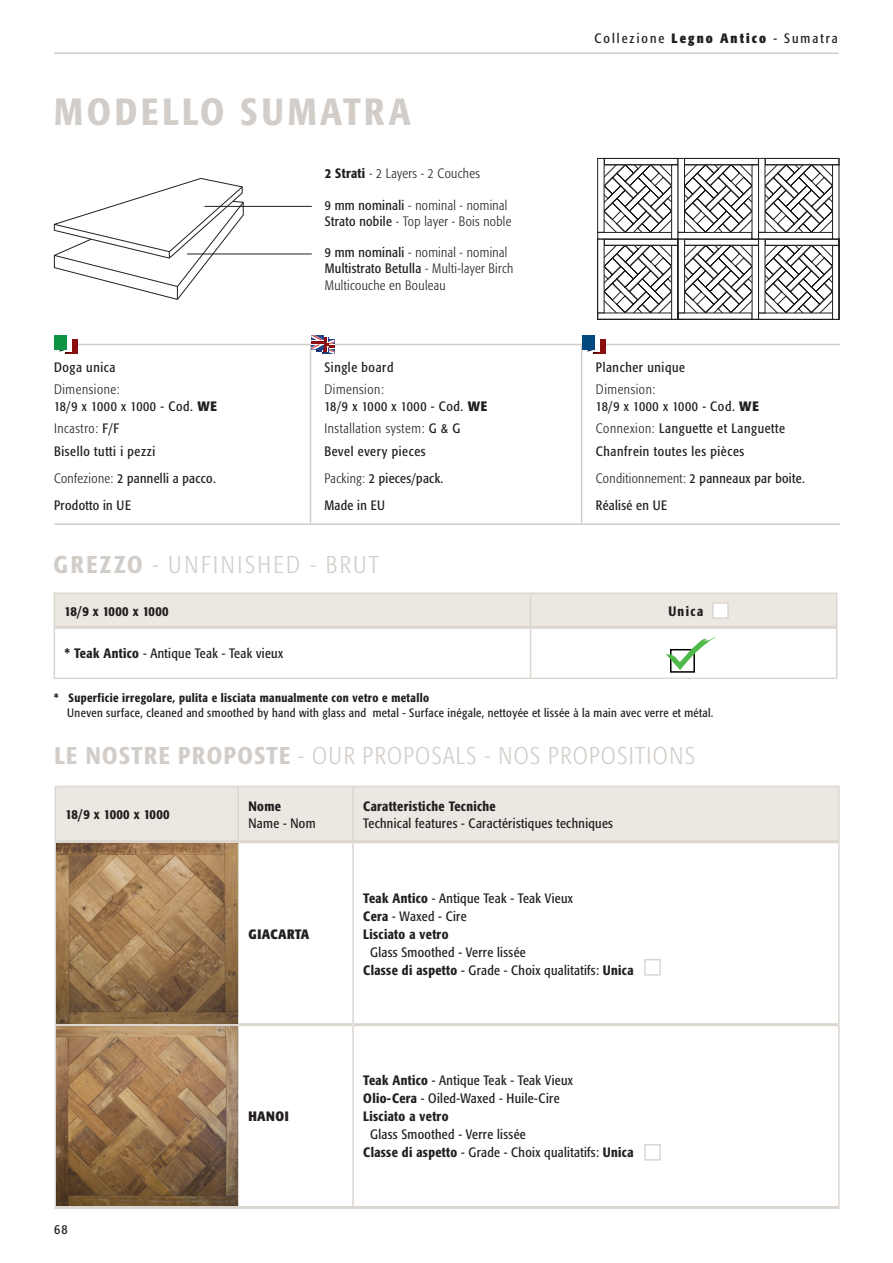
<style>
.page{position:relative;width:893px;height:1263px;background:#fff}
.page>*{position:absolute;margin:0;border:0;box-sizing:border-box;transform-origin:0 0}
.t1{font:500 condensed 37.5px "Formata";letter-spacing:.1em;color:#d2cdc8}
.t2{font:300 condensed 24px "Formata";letter-spacing:.06em;color:#d2cdc8}
.t3{font:300 condensed 24px "Formata";letter-spacing:.11em;color:#d2cdc8}
.t4{font:condensed 13.5px/18px "Formata";letter-spacing:.025em;color:#231f20}
.t5{font:condensed 13.5px/16.5px "Formata";letter-spacing:.045em;color:#231f20}
.t6{font:300 condensed 13.5px/16.2px "Formata";letter-spacing:.025em;color:#231f20}
.t7{font:500 condensed 13.5px "Formata";letter-spacing:.025em;color:#231f20}
.t8{font:300 condensed 13.5px/22.5px "Formata";letter-spacing:.045em;color:#231f20}
.t9{font:condensed 13.5px "Formata";letter-spacing:.15em;color:#231f20}
.t10{font:700 condensed 13.5px "Formata";letter-spacing:.025em;color:#231f20}
.t11{font:condensed 12px "Formata";letter-spacing:.03em;color:#231f20}
.t12{font:500 condensed 12px "Formata";letter-spacing:.03em;color:#231f20}
.s1{font-weight:500}
.s2{font-weight:300}
.s3{font-weight:700}
.s4{font-weight:400}
</style>
<div class="page">
<hr style="left:54px;top:53px;width:785px;height:1px;background:#d2cdc8">
<div style="left:55px;top:786px;width:183px;height:56px;background:#ede7e1"></div>
<div style="left:238px;top:786px;width:115px;height:56px;background:#ede7e1"></div>
<div style="left:353px;top:786px;width:486px;height:56px;background:#ede7e1"></div>
<hr style="left:55px;top:787px;width:1px;height:53px;background:#dcd6d0">
<hr style="left:55px;top:843px;width:1px;height:182px;background:#dcd6d0">
<hr style="left:55px;top:1025px;width:1px;height:181px;background:#dcd6d0">
<hr style="left:237px;top:843px;width:2px;height:182px;background:#dcd6d0">
<hr style="left:237px;top:1025px;width:2px;height:181px;background:#dcd6d0">
<hr style="left:352px;top:843px;width:2px;height:182px;background:#dcd6d0">
<hr style="left:352px;top:1025px;width:2px;height:181px;background:#dcd6d0">
<hr style="left:237px;top:787px;width:2px;height:53px;background:#dcd6d0">
<hr style="left:352px;top:787px;width:2px;height:53px;background:#dcd6d0">
<hr style="left:838px;top:787px;width:2px;height:53px;background:#dcd6d0">
<hr style="left:838px;top:843px;width:2px;height:182px;background:#dcd6d0">
<hr style="left:838px;top:1025px;width:2px;height:181px;background:#dcd6d0">
<hr style="left:55px;top:840px;width:183px;height:3px;background:#dcd6d0">
<hr style="left:56px;top:1023px;width:181px;height:3px;background:#dcd6d0">
<hr style="left:238px;top:840px;width:115px;height:3px;background:#dcd6d0">
<hr style="left:239px;top:1023px;width:113px;height:3px;background:#dcd6d0">
<hr style="left:353px;top:840px;width:487px;height:3px;background:#dcd6d0">
<hr style="left:354px;top:1023px;width:484px;height:3px;background:#dcd6d0">
<hr style="left:55px;top:1206px;width:183px;height:3px;background:#dcd6d0">
<hr style="left:238px;top:1206px;width:115px;height:3px;background:#dcd6d0">
<hr style="left:353px;top:1206px;width:487px;height:3px;background:#dcd6d0">
<hr style="left:55px;top:786px;width:182px;height:1px;background:#dcd6d0">
<hr style="left:237px;top:786px;width:117px;height:1px;background:#dcd6d0">
<hr style="left:354px;top:786px;width:486px;height:1px;background:#dcd6d0">
<img style="left:56px;top:843px;width:181px;height:180px">
<img style="left:56px;top:1026px;width:181px;height:180px">
<div style="left:644px;top:959px;width:17px;height:17px;background:#fff;border:2px solid #dcd6d0"></div>
<div style="left:644px;top:1144px;width:17px;height:16px;background:#fff;border:2px solid #dcd6d0"></div>
<div style="left:55px;top:594px;width:781px;height:32px;background:#ede7e1"></div>
<hr style="left:54px;top:592px;width:477px;height:2px;background:#dcd6d0">
<hr style="left:54px;top:594px;width:1px;height:33px;background:#dcd6d0">
<hr style="left:531px;top:592px;width:306px;height:2px;background:#dcd6d0">
<hr style="left:530px;top:594px;width:1px;height:32px;background:#dcd6d0">
<hr style="left:836px;top:594px;width:1px;height:33px;background:#dcd6d0">
<hr style="left:54px;top:627px;width:1px;height:50px;background:#dcd6d0">
<hr style="left:54px;top:677px;width:477px;height:2px;background:#dcd6d0">
<hr style="left:530px;top:629px;width:1px;height:48px;background:#dcd6d0">
<hr style="left:836px;top:627px;width:1px;height:50px;background:#dcd6d0">
<hr style="left:531px;top:677px;width:306px;height:2px;background:#dcd6d0">
<hr style="left:55px;top:626px;width:476px;height:3px;background:#dcd6d0">
<hr style="left:531px;top:626px;width:305px;height:3px;background:#dcd6d0">
<div style="left:712px;top:602px;width:17px;height:17px;background:#fff;border:2px solid #dcd6d0"></div>
<div style="left:597px;top:239px;width:81px;height:81px;border:1px solid #231f20"></div>
<div style="left:597px;top:232px;width:75px;height:7px;border:1px solid #231f20"></div>
<div style="left:597px;top:158px;width:7px;height:74px;border:1px solid #231f20"></div>
<svg style="left:598px;top:158px;width:241px;height:161px"></svg>
<div style="left:758px;top:232px;width:74px;height:7px;background:#fff"></div>
<div style="left:758px;top:232px;width:75px;height:7px;border:1px solid #231f20"></div>
<div style="left:765px;top:158px;width:74px;height:7px;background:#fff"></div>
<div style="left:765px;top:158px;width:74px;height:7px;border:1px solid #231f20"></div>
<div style="left:832px;top:165px;width:7px;height:74px;background:#fff"></div>
<div style="left:832px;top:165px;width:7px;height:74px;border:1px solid #231f20"></div>
<div style="left:758px;top:158px;width:7px;height:74px;background:#fff"></div>
<div style="left:758px;top:158px;width:7px;height:74px;border:1px solid #231f20"></div>
<svg style="left:53px;top:178px;width:191px;height:122px"></svg>
<hr style="left:205px;top:206px;width:106px;height:1px;background:#231f20">
<hr style="left:187px;top:254px;width:124px;height:1px;background:#231f20">
<hr style="left:54px;top:344px;width:786px;height:1px;background:#d2cdc8">
<hr style="left:310px;top:344px;width:1px;height:179px;background:#d2cdc8">
<hr style="left:581px;top:344px;width:1px;height:179px;background:#d2cdc8">
<hr style="left:54px;top:523px;width:786px;height:2px;background:#d2cdc8">
<div style="left:593px;top:340px;width:12px;height:14px;background:#8b0d10"></div>
<div style="left:588px;top:338px;width:12px;height:14px;background:#fff"></div>
<svg style="left:588px;top:349px;width:11px;height:5px"></svg>
<div style="left:582px;top:335px;width:13px;height:14px;background:#004a7f"></div>
<div style="left:65px;top:340px;width:12px;height:14px;background:#8b0d10"></div>
<div style="left:60px;top:338px;width:12px;height:14px;background:#fff"></div>
<svg style="left:60px;top:349px;width:11px;height:5px"></svg>
<div style="left:54px;top:335px;width:13px;height:14px;background:#0d9344"></div>
<svg style="left:311px;top:335px;width:23px;height:19px"></svg>
<div style="left:670px;top:649px;width:25px;height:24px;border:2px solid #000001"></div>
<svg style="left:666px;top:637px;width:49px;height:33px"></svg>
<h1 class="t1" style="left:54px;top:89px;width:358px">MODELLO SUMATRA</h1>
<p class="t6" style="left:325px;top:166px;width:157px"><span class="s1">2 Strati</span> - 2 Layers - 2 Couches</p>
<p class="t5" style="left:54px;top:359px;width:63px">Doga unica</p>
<p class="t5" style="left:54px;top:381px;width:164px"><span class="s2">Dimensione:<br></span>18/9 x 1000 x 1000 - Cod. <span class="s3">WE</span></p>
<p class="t5" style="left:54px;top:417px;width:103px;line-height:22.5px"><span class="s2">Incastro:</span> F/F<br>Bisello tutti i pezzi</p>
<p class="t4" style="left:54px;top:464px;width:163px;line-height:27px"><span class="s2">Confezione:</span> 2 pannelli a pacco.<br>Prodotto in UE</p>
<p class="t6" style="left:325px;top:197px;width:188px"><span class="s4">9 mm nominali</span> - nominal - nominal<br><span class="s4">Strato nobile</span> - Top layer - Bois noble</p>
<p class="t6" style="left:325px;top:244px;width:190px"><span class="s4">9 mm nominali</span> - nominal - nominal<br><span class="s4">Multistrato Betulla</span> - Multi-layer Birch<br>Multicouche en Bouleau</p>
<p class="t5" style="left:324px;top:359px;width:71px">Single board</p>
<p class="t5" style="left:324px;top:381px;width:164px"><span class="s2">Dimension:<br></span>18/9 x 1000 x 1000 - Cod. <span class="s3">WE</span></p>
<p class="t8" style="left:324px;top:417px;width:138px">Installation system: <span class="s4">G &amp; G<br>Bevel every pieces</span></p>
<p class="t4" style="left:324px;top:464px;width:121px;line-height:27px"><span class="s2">Packing:</span> 2 pieces/pack.<br>Made in EU</p>
<h2 class="t3" style="left:54px;top:551px;width:327px"><span class="s1">GREZZO</span> - UNFINISHED - BRUT</h2>
<p class="t9" style="left:594px;top:30px;width:245px">Collezione <span class="s3">Legno Antico</span> - Sumatra</p>
<p class="t5" style="left:596px;top:359px;width:91px">Plancher unique</p>
<p class="t5" style="left:596px;top:381px;width:164px"><span class="s2">Dimension:<br></span>18/9 x 1000 x 1000 - Cod. <span class="s3">WE</span></p>
<p class="t5" style="left:596px;top:417px;width:191px;line-height:22.5px"><span class="s2">Connexion:</span> Languette et Languette<br>Chanfrein toutes les pièces</p>
<p class="t4" style="left:596px;top:464px;width:210px;line-height:27px"><span class="s2">Conditionnement:</span> 2 panneaux par boite.<br>Réalisé en UE</p>
<p class="t7" style="left:65px;top:603px;width:106px">18/9 x 1000 x 1000</p>
<p class="t7" style="left:668px;top:603px;width:36px">Unica</p>
<p class="t4" style="left:65px;top:644px;width:220px"><span class="s1">* Teak Antico</span> - Antique Teak - Teak vieux</p>
<p class="t12" style="left:54px;top:691px;width:377px">* Superficie irregolare, pulita e lisciata manualmente con vetro e metallo</p>
<p class="t11" style="left:67px;top:706px;width:648px">Uneven surface, cleaned and smoothed by hand with glass and metal - Surface inégale, nettoyée et lissée à la main avec verre et métal.</p>
<h2 class="t2" style="left:55px;top:742px;width:642px"><span class="s1">LE NOSTRE PROPOSTE</span> - OUR PROPOSALS - NOS PROPOSITIONS</h2>
<p class="t7" style="left:66px;top:806px;width:106px">18/9 x 1000 x 1000</p>
<p class="t4" style="left:54px;top:1220px;width:15px">68</p>
<p class="t7" style="left:248px;top:798px;width:34px">Nome</p>
<p class="t4" style="left:248px;top:814px;width:69px">Name - Nom</p>
<p class="t10" style="left:248px;top:925px;width:62px">GIACARTA</p>
<p class="t10" style="left:248px;top:1108px;width:42px">HANOI</p>
<p class="t7" style="left:363px;top:798px;width:134px">Caratteristiche Tecniche</p>
<p class="t4" style="left:363px;top:814px;width:251px">Technical features - Caractéristiques techniques</p>
<p class="t4" style="left:363px;top:889px;width:211px"><span class="s1">Teak Antico</span> - Antique Teak - Teak Vieux<br><span class="s1">Cera</span> - Waxed - Cire<br><span class="s1">Lisciato a vetro</span></p>
<p class="t4" style="left:363px;top:943px;width:272px;text-indent:7px">Glass Smoothed - Verre lissée<br><span class="s1">Classe di aspetto</span> - Grade - Choix qualitatifs: <span class="s1">Unica</span></p>
<p class="t4" style="left:363px;top:1072px;width:211px"><span class="s1">Teak Antico</span> - Antique Teak - Teak Vieux<br><span class="s1">Olio-Cera</span> - Oiled-Waxed - Huile-Cire<br><span class="s1">Lisciato a vetro</span></p>
<p class="t4" style="left:363px;top:1126px;width:272px;text-indent:7px">Glass Smoothed - Verre lissée<br><span class="s1">Classe di aspetto</span> - Grade - Choix qualitatifs: <span class="s1">Unica</span></p>
</div>
